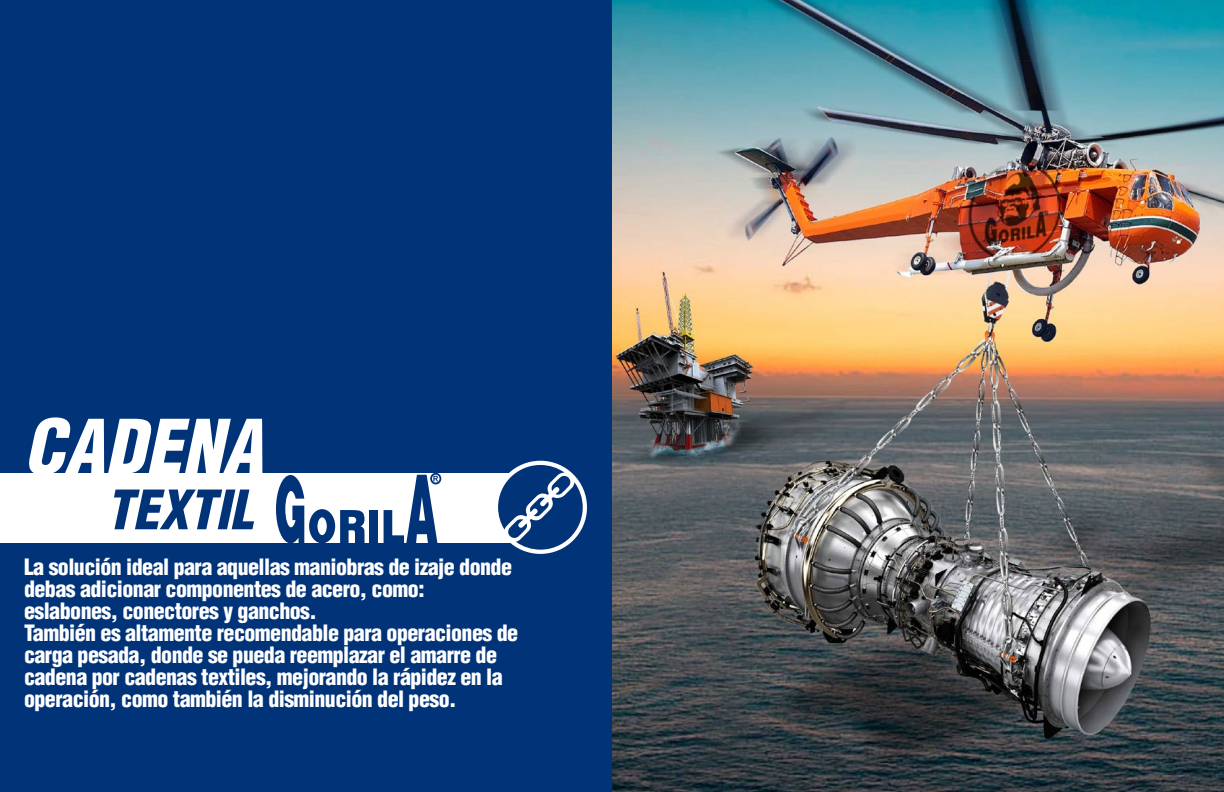
<style>
.page{position:relative;width:1224px;height:792px;background:#fff}
.page>*{position:absolute;margin:0;border:0;box-sizing:border-box;transform-origin:0 0}
.t1{font:italic 900 condensed 73px "Helvetica LT Std";color:#fff}
.t2{font:italic 900 condensed 53px "Helvetica LT Std";color:#003378}
.t3{font:900 condensed 22px/22px "Helvetica LT Std";letter-spacing:-.025em;color:#fff}
</style>
<div class="page">
<img style="left:612px;top:0;width:612px;height:792px">
<div style="left:0;top:0;width:612px;height:792px;background:#003378"></div>
<div style="left:0;top:473px;width:565px;height:70px;background:#fff"></div>
<svg style="left:498px;top:461px;width:89px;height:93px"></svg>
<svg style="left:384px;top:473px;width:57px;height:70px"></svg>
<div style="left:369px;top:510px;width:9px;height:33px;background:#003378"></div>
<svg style="left:276px;top:475px;width:88px;height:68px"></svg>
<h1 class="t1" style="left:24px;top:401px;width:241px">CADENA</h1>
<h2 class="t2" style="left:106px;top:476px;width:149px">TEXTIL</h2>
<p class="t3" style="left:24px;top:556px;width:496px">La solución ideal para aquellas maniobras de izaje donde debas adicionar componentes de acero, como: eslabones, conectores y ganchos.<br>También es altamente recomendable para operaciones de carga pesada, donde se pueda reemplazar el amarre de cadena por cadenas textiles, mejorando la rápidez en la operación, como también la disminución del peso.</p>
</div>
